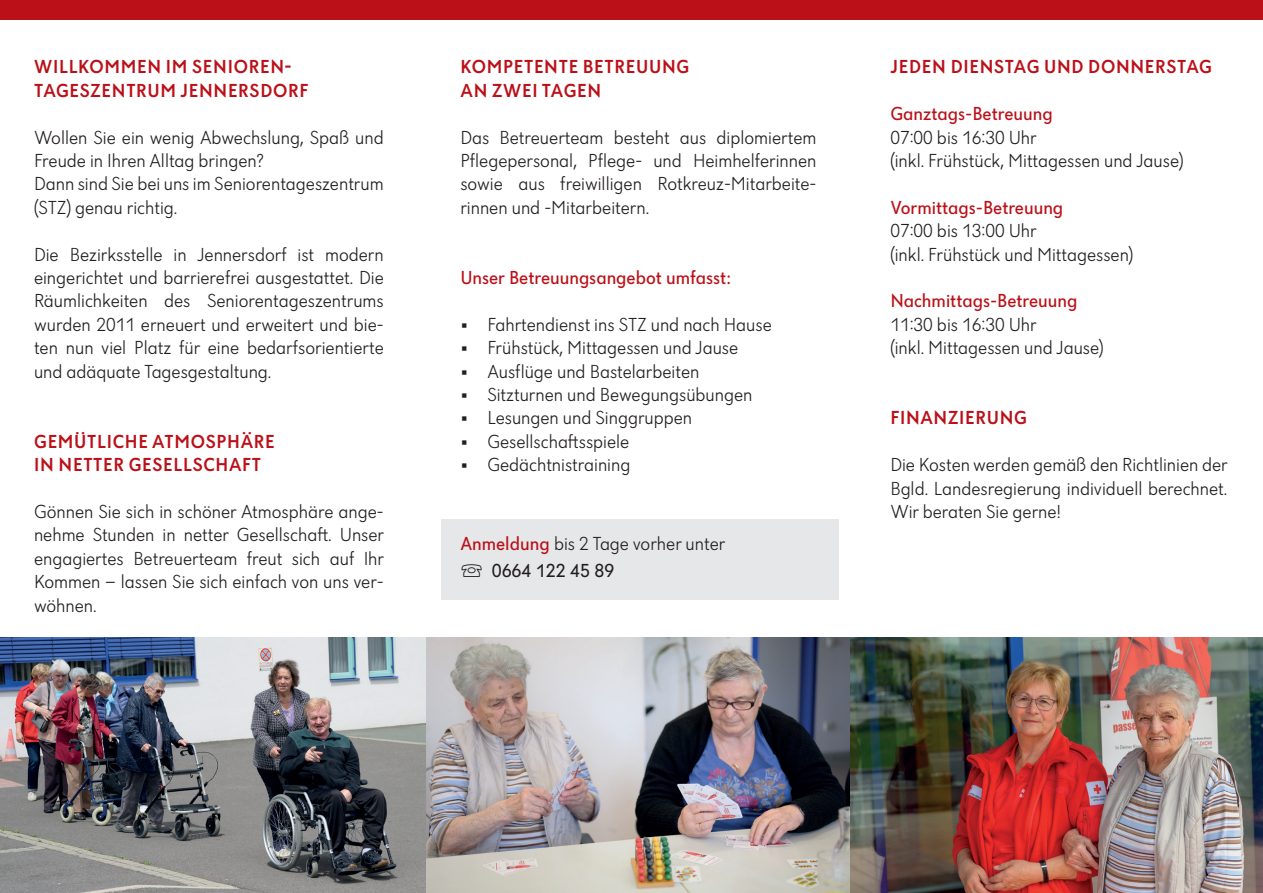
<style>
.page{position:relative;width:1263px;height:893px;background:#fff}
.page>*{position:absolute;margin:0;border:0;box-sizing:border-box;transform-origin:0 0}
.t1{font:300 19.5px/23.4px "Dunant";color:#231f20}
.t2{font:500 19.5px/23.4px "Dunant";letter-spacing:.035em;color:#bb1018}
.t3{font:19.5px "Dunant";color:#bb1018}
.s1{font-weight:400;color:#bb1018}
.s2{font-family:"Dunant Signs";font-weight:400;font-size:22.5px}
.s3{font-weight:400}
</style>
<div class="page">
<div style="left:441px;top:519px;width:398px;height:81px;background:#e6e7e9"></div>
<img style="left:0;top:638px;width:1263px;height:255px">
<div style="left:0;top:0;width:1263px;height:20px;background:#bb1018"></div>
<p class="t2" style="left:34px;top:55px;width:275px">WILLKOMMEN IM SENIOREN-<br>TAGESZENTRUM JENNERSDORF</p>
<p class="t1" style="left:34px;top:125px;width:351px">Wollen Sie ein wenig Abwechslung, Spaß und Freude in Ihren Alltag bringen?<br>Dann sind Sie bei uns im Seniorentageszentrum (STZ) genau richtig.</p>
<p class="t1" style="left:34px;top:242px;width:351px;text-align:justify">Die Bezirksstelle in Jennersdorf ist modern eingerichtet und barrierefrei ausgestattet. Die Räumlichkeiten des Seniorentageszentrums wurden 2011 erneuert und erweitert und bie&shy;ten nun viel Platz für eine bedarfsorientierte und adäquate Tagesgestaltung.</p>
<p class="t2" style="left:34px;top:429px;width:242px">GEMÜTLICHE ATMOSPHÄRE<br>IN NETTER GESELLSCHAFT</p>
<p class="t1" style="left:34px;top:500px;width:352px;text-align:justify">Gönnen Sie sich in schöner Atmosphäre ange&shy;nehme Stunden in netter Gesellschaft. Unser engagiertes Betreuerteam freut sich auf Ihr Kommen – lassen Sie sich einfach von uns ver&shy;wöhnen.</p>
<p class="t2" style="left:461px;top:55px;width:230px">KOMPETENTE BETREUUNG<br>AN ZWEI TAGEN</p>
<p class="t1" style="left:460px;top:125px;width:358px;text-align:justify">Das Betreuerteam besteht aus diplomiertem Pflegepersonal, Pflege- und Heimhelferinnen sowie aus freiwilligen Rotkreuz-Mitarbeite&shy;rinnen und -Mitarbeitern.</p>
<p class="t3" style="left:460px;top:267px;width:272px">Unser Betreuungsangebot umfasst:</p>
<p class="t1" style="left:460px;top:313px;width:313px">• Fahrtendienst ins STZ und nach Hause</p>
<p class="t1" style="left:460px;top:336px;width:279px">• Frühstück, Mittagessen und Jause</p>
<p class="t1" style="left:460px;top:359px;width:241px">• Ausflüge und Bastelarbeiten</p>
<p class="t1" style="left:460px;top:383px;width:294px">• Sitzturnen und Bewegungsübungen</p>
<p class="t1" style="left:460px;top:406px;width:233px">• Lesungen und Singgruppen</p>
<p class="t1" style="left:460px;top:430px;width:170px">• Gesellschaftsspiele</p>
<p class="t1" style="left:460px;top:453px;width:172px">• Gedächtnistraining</p>
<p class="t1" style="left:460px;top:531px;width:267px;line-height:27px"><span class="s1">Anmeldung</span> bis 2 Tage vorher unter <span class="s2">u</span> <span class="s3">0664 122 45 89</span></p>
<p class="t2" style="left:890px;top:55px;width:323px">JEDEN DIENSTAG UND DONNERSTAG</p>
<p class="t3" style="left:890px;top:103px;width:164px">Ganztags-Betreuung</p>
<p class="t1" style="left:890px;top:125px;width:294px">07:00 bis 16:30 Uhr<br>(inkl. Frühstück, Mittagessen und Jause)</p>
<p class="t3" style="left:890px;top:196px;width:174px">Vormittags-Betreuung</p>
<p class="t1" style="left:890px;top:219px;width:244px">07:00 bis 13:00 Uhr<br>(inkl. Frühstück und Mittagessen)</p>
<p class="t3" style="left:890px;top:290px;width:189px">Nachmittags-Betreuung</p>
<p class="t1" style="left:890px;top:313px;width:214px">11:30 bis 16:30 Uhr<br>(inkl. Mittagessen und Jause)</p>
<p class="t2" style="left:890px;top:406px;width:138px">FINANZIERUNG</p>
<p class="t1" style="left:890px;top:453px;width:339px;text-align:justify">Die Kosten werden gemäß den Richtlinien der Bgld. Landesregierung individuell berechnet.<br>Wir beraten Sie gerne!</p>
</div>
